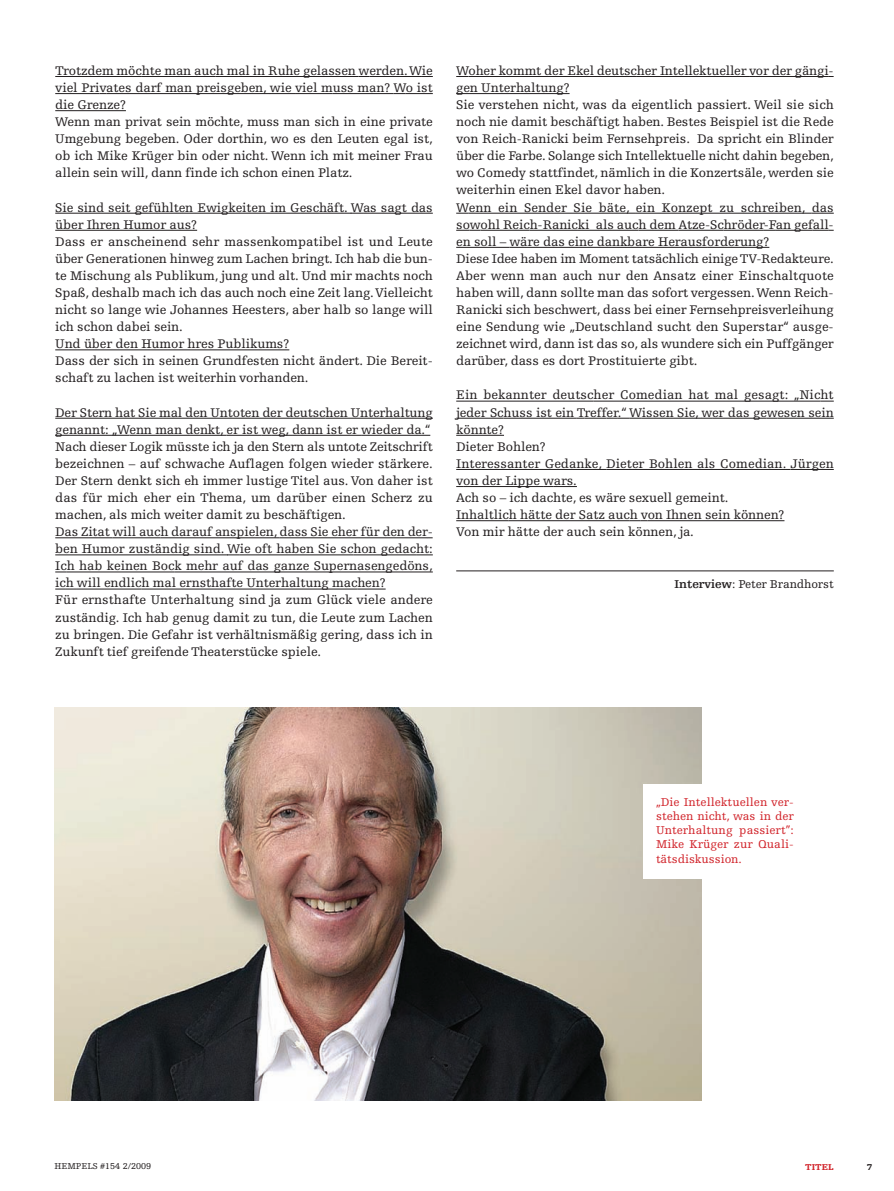
<style>
.page{position:relative;width:894px;height:1191px;background:#fff}
.page>*{position:absolute;margin:0;border:0;box-sizing:border-box;transform-origin:0 0}
.t1{font:13.2px/17.1px "Hempels Egyptienne";letter-spacing:-.01em;color:#231f20}
.t2{font:12px/14.2px "Hempels Egyptienne";letter-spacing:.005em;color:#d1232a;text-align:justify}
.t3{font:12px "Hempels Egyptienne";letter-spacing:-.01em;color:#231f20}
.t4{font:9px "Hempels Egyptienne";color:#231f20}
.t5{font:900 9px "Hempels Egyptienne";color:#d1232a}
.t6{font:900 9px "Hempels Egyptienne";color:#231f20}
.s1{font-weight:700}
</style>
<div class="page">
<hr style="left:63px;top:76px;width:79px;height:1px;background:#231f20">
<hr style="left:142px;top:76px;width:74px;height:1px;background:#231f20">
<hr style="left:216px;top:76px;width:143px;height:1px;background:#231f20">
<hr style="left:369px;top:76px;width:39px;height:1px;background:#231f20">
<svg style="left:408px;top:76px;width:25px;height:1px"></svg>
<hr style="left:55px;top:93px;width:44px;height:1px;background:#231f20">
<hr style="left:106px;top:93px;width:161px;height:1px;background:#231f20">
<svg style="left:267px;top:93px;width:28px;height:1px"></svg>
<hr style="left:295px;top:93px;width:38px;height:1px;background:#231f20">
<hr style="left:333px;top:93px;width:60px;height:1px;background:#231f20">
<svg style="left:393px;top:93px;width:40px;height:1px"></svg>
<hr style="left:55px;top:110px;width:71px;height:1px;background:#231f20">
<hr style="left:55px;top:213px;width:264px;height:1px;background:#231f20">
<svg style="left:319px;top:213px;width:44px;height:1px"></svg>
<hr style="left:363px;top:213px;width:70px;height:1px;background:#231f20">
<hr style="left:55px;top:230px;width:142px;height:1px;background:#231f20">
<hr style="left:55px;top:350px;width:234px;height:1px;background:#231f20">
<hr style="left:55px;top:418px;width:271px;height:1px;background:#231f20">
<hr style="left:326px;top:418px;width:107px;height:1px;background:#231f20">
<hr style="left:55px;top:435px;width:75px;height:1px;background:#231f20">
<hr style="left:130px;top:435px;width:94px;height:1px;background:#231f20">
<hr style="left:227px;top:435px;width:34px;height:1px;background:#231f20">
<svg style="left:261px;top:435px;width:31px;height:1px"></svg>
<hr style="left:292px;top:435px;width:69px;height:1px;background:#231f20">
<hr style="left:361px;top:435px;width:69px;height:1px;background:#231f20">
<hr style="left:55px;top:538px;width:57px;height:1px;background:#231f20">
<hr style="left:112px;top:538px;width:48px;height:1px;background:#231f20">
<hr style="left:160px;top:538px;width:117px;height:1px;background:#231f20">
<hr style="left:280px;top:538px;width:148px;height:1px;background:#231f20">
<hr style="left:55px;top:555px;width:169px;height:1px;background:#231f20">
<svg style="left:224px;top:555px;width:16px;height:1px"></svg>
<hr style="left:240px;top:555px;width:113px;height:1px;background:#231f20">
<hr style="left:353px;top:555px;width:63px;height:1px;background:#231f20">
<svg style="left:416px;top:555px;width:17px;height:1px"></svg>
<svg style="left:55px;top:572px;width:12px;height:1px"></svg>
<hr style="left:67px;top:572px;width:107px;height:1px;background:#231f20">
<hr style="left:174px;top:572px;width:259px;height:1px;background:#231f20">
<svg style="left:55px;top:589px;width:22px;height:1px"></svg>
<hr style="left:77px;top:589px;width:65px;height:1px;background:#231f20">
<hr style="left:142px;top:589px;width:215px;height:1px;background:#231f20">
<svg style="left:357px;top:589px;width:29px;height:1px"></svg>
<svg style="left:456px;top:76px;width:13px;height:1px"></svg>
<hr style="left:469px;top:76px;width:168px;height:1px;background:#231f20">
<hr style="left:637px;top:76px;width:112px;height:1px;background:#231f20">
<hr style="left:756px;top:76px;width:73px;height:1px;background:#231f20">
<hr style="left:456px;top:93px;width:114px;height:1px;background:#231f20">
<svg style="left:456px;top:213px;width:13px;height:1px"></svg>
<hr style="left:469px;top:213px;width:161px;height:1px;background:#231f20">
<hr style="left:636px;top:213px;width:118px;height:1px;background:#231f20">
<hr style="left:754px;top:213px;width:58px;height:1px;background:#231f20">
<svg style="left:812px;top:213px;width:22px;height:1px"></svg>
<svg style="left:456px;top:230px;width:24px;height:1px"></svg>
<hr style="left:480px;top:230px;width:50px;height:1px;background:#231f20">
<hr style="left:530px;top:230px;width:48px;height:1px;background:#231f20">
<hr style="left:578px;top:230px;width:61px;height:1px;background:#231f20">
<hr style="left:639px;top:230px;width:39px;height:1px;background:#231f20">
<hr style="left:678px;top:230px;width:46px;height:1px;background:#231f20">
<hr style="left:724px;top:230px;width:40px;height:1px;background:#231f20">
<svg style="left:764px;top:230px;width:12px;height:1px"></svg>
<hr style="left:776px;top:230px;width:37px;height:1px;background:#231f20">
<svg style="left:813px;top:230px;width:21px;height:1px"></svg>
<hr style="left:456px;top:247px;width:53px;height:1px;background:#231f20">
<hr style="left:509px;top:247px;width:198px;height:1px;background:#231f20">
<hr style="left:707px;top:247px;width:62px;height:1px;background:#231f20">
<hr style="left:456px;top:401px;width:138px;height:1px;background:#231f20">
<hr style="left:594px;top:401px;width:227px;height:1px;background:#231f20">
<svg style="left:821px;top:401px;width:13px;height:1px"></svg>
<hr style="left:456px;top:418px;width:48px;height:1px;background:#231f20">
<hr style="left:504px;top:418px;width:73px;height:1px;background:#231f20">
<svg style="left:577px;top:418px;width:65px;height:1px"></svg>
<hr style="left:642px;top:418px;width:57px;height:1px;background:#231f20">
<svg style="left:699px;top:418px;width:13px;height:1px"></svg>
<hr style="left:712px;top:418px;width:55px;height:1px;background:#231f20">
<hr style="left:777px;top:418px;width:57px;height:1px;background:#231f20">
<hr style="left:456px;top:435px;width:48px;height:1px;background:#231f20">
<hr style="left:456px;top:469px;width:146px;height:1px;background:#231f20">
<hr style="left:606px;top:469px;width:184px;height:1px;background:#231f20">
<hr style="left:790px;top:469px;width:44px;height:1px;background:#231f20">
<hr style="left:463px;top:486px;width:80px;height:1px;background:#231f20">
<svg style="left:543px;top:486px;width:34px;height:1px"></svg>
<hr style="left:456px;top:520px;width:53px;height:1px;background:#231f20">
<hr style="left:509px;top:520px;width:121px;height:1px;background:#231f20">
<svg style="left:630px;top:520px;width:18px;height:1px"></svg>
<hr style="left:648px;top:520px;width:136px;height:1px;background:#231f20">
<hr style="left:456px;top:571px;width:378px;height:1px;background:#231f20">
<img style="left:54px;top:708px;width:647px;height:393px">
<div style="left:643px;top:785px;width:182px;height:94px;background:#fff"></div>
<p class="t1" style="left:55px;top:63px;width:379px">Trotzdem möchte man auch mal in Ruhe gelassen werden.Wie viel Privates darf man preisgeben, wie viel muss man? Wo ist die Grenze?<br>Wenn man privat sein möchte, muss man sich in eine private Umgebung begeben. Oder dorthin, wo es den Leuten egal ist, ob ich Mike Krüger bin oder nicht. Wenn ich mit meiner Frau allein sein will, dann finde ich schon einen Platz.</p>
<p class="t1" style="left:55px;top:200px;width:379px">Sie sind seit gefühlten Ewigkeiten im Geschäft. Was sagt das über Ihren Humor aus?<br>Dass er anscheinend sehr massenkompatibel ist und Leute über Generationen hinweg zum Lachen bringt. Ich hab die bun&shy;te Mischung als Publikum, jung und alt. Und mir machts noch Spaß, deshalb mach ich das auch noch eine Zeit lang.Vielleicht nicht so lange wie Johannes Heesters, aber halb so lange will ich schon dabei sein.<br>Und über den Humor hres Publikums?<br>Dass der sich in seinen Grundfesten nicht ändert. Die Bereit&shy;schaft zu lachen ist weiterhin vorhanden.</p>
<p class="t1" style="left:55px;top:405px;width:379px">Der Stern hat Sie mal den Untoten der deutschen Unterhaltung genannt: „Wenn man denkt, er ist weg, dann ist er wieder da.“ Nach dieser Logik müsste ich ja den Stern als untote Zeitschrift bezeichnen – auf schwache Auflagen folgen wieder stärkere.<br>Der Stern denkt sich eh immer lustige Titel aus. Von daher ist das für mich eher ein Thema, um darüber einen Scherz zu machen, als mich weiter damit zu beschäftigen.<br>Das Zitat will auch darauf anspielen, dass Sie eher für den der&shy;ben Humor zuständig sind. Wie oft haben Sie schon gedacht:<br>Ich hab keinen Bock mehr auf das ganze Supernasengedöns, ich will endlich mal ernsthafte Unterhaltung machen?<br>Für ernsthafte Unterhaltung sind ja zum Glück viele andere zuständig. Ich hab genug damit zu tun, die Leute zum Lachen zu bringen. Die Gefahr ist verhältnismäßig gering, dass ich in Zukunft tief greifende Theaterstücke spiele.</p>
<p class="t1" style="left:456px;top:63px;width:379px">Woher kommt der Ekel deutscher Intellektueller vor der gängi&shy;gen Unterhaltung?<br>Sie verstehen nicht, was da eigentlich passiert. Weil sie sich noch nie damit beschäftigt haben. Bestes Beispiel ist die Rede von Reich-Ranicki beim Fernsehpreis. Da spricht ein Blinder über die Farbe. Solange sich Intellektuelle nicht dahin begeben, wo Comedy stattfindet, nämlich in die Konzertsäle, werden sie weiterhin einen Ekel davor haben.<br>Wenn ein Sender Sie bäte, ein Konzept zu schreiben, das sowohl Reich-Ranicki als auch dem Atze-Schröder-Fan gefall&shy;en soll – wäre das eine dankbare Herausforderung?<br>Diese Idee haben im Moment tatsächlich einige TV-Redakteure.<br>Aber wenn man auch nur den Ansatz einer Einschaltquote haben will, dann sollte man das sofort vergessen.Wenn Reich-Ranicki sich beschwert, dass bei einer Fernsehpreisverleihung eine Sendung wie „Deutschland sucht den Superstar“ ausge&shy;zeichnet wird, dann ist das so, als wundere sich ein Puffgänger darüber, dass es dort Prostituierte gibt.</p>
<p class="t1" style="left:456px;top:388px;width:379px">Ein bekannter deutscher Comedian hat mal gesagt: „Nicht jeder Schuss ist ein Treffer.“ Wissen Sie, wer das gewesen sein könnte?<br>Dieter Bohlen?<br>Interessanter Gedanke, Dieter Bohlen als Comedian. Jürgen von der Lippe wars.<br>Ach so – ich dachte, es wäre sexuell gemeint.<br>Inhaltlich hätte der Satz auch von Ihnen sein können?<br>Von mir hätte der auch sein können, ja.</p>
<p class="t3" style="left:675px;top:580px;width:161px"><span class="s1">Interview</span>: Peter Brandhorst</p>
<p class="t2" style="left:656px;top:796px;width:139px">„Die Intellektuellen ver&shy;stehen nicht, was in der Unterhaltung passiert”:<br>Mike Krüger zur Quali&shy;tätsdiskussion.</p>
<p class="t4" style="left:54px;top:1163px;width:98px">HEMPELS #154 2/2009</p>
<p class="t5" style="left:805px;top:1163px;width:30px">TITEL</p>
<p class="t6" style="left:867px;top:1163px;width:7px">7</p>
</div>
